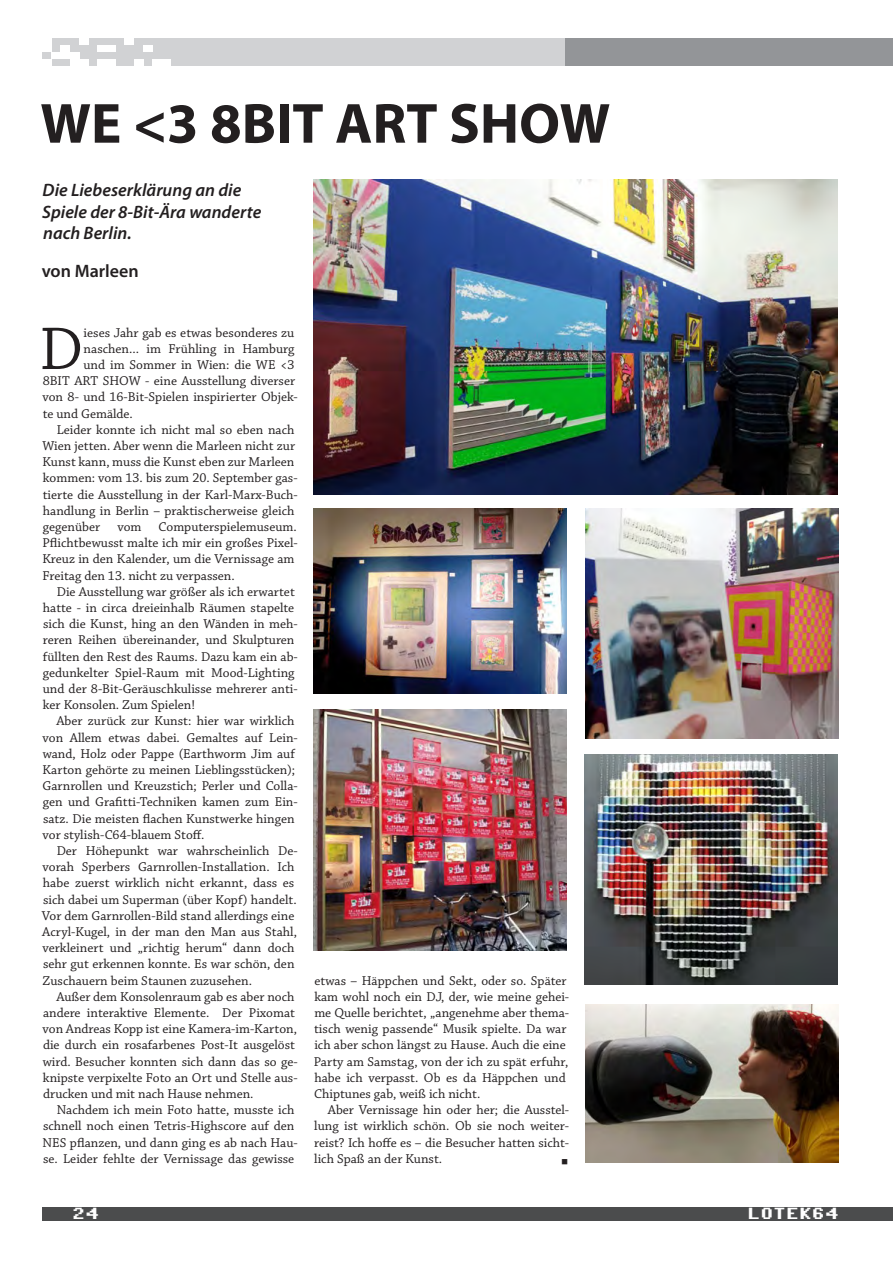
<style>
.page{position:relative;width:893px;height:1263px;background:#fff}
.page>*{position:absolute;margin:0;border:0;box-sizing:border-box;transform-origin:0 0}
.t1{font:63.3px "Chaparral Pro";color:#231f20}
.t2{font:700 57px "Myriad Pro";color:#231f20}
.t3{font:italic 600 18px/21.6px "Myriad Pro";color:#231f20}
.t4{font:600 18px "Myriad Pro";color:#231f20}
.t5{font:16.5px "Commodore 64";color:#fff}
.t6{font:13.5px/16.2px "Chaparral Pro";color:#231f20}
.t7{font:13.5px "Commodore 64";color:#231f20}
</style>
<div class="page">
<div style="left:43px;top:38px;width:522px;height:27px;background:#d1d2d4"></div>
<div style="left:565px;top:38px;width:328px;height:27px;background:#939598"></div>
<div style="left:143px;top:45px;width:9px;height:7px;background:#fff"></div>
<div style="left:52px;top:52px;width:9px;height:7px;background:#fff"></div>
<div style="left:61px;top:45px;width:9px;height:7px;background:#fff"></div>
<div style="left:43px;top:38px;width:9px;height:7px;background:#fff"></div>
<div style="left:125px;top:38px;width:9px;height:7px;background:#fff"></div>
<div style="left:79px;top:38px;width:9px;height:7px;background:#fff"></div>
<div style="left:97px;top:45px;width:10px;height:7px;background:#fff"></div>
<div style="left:107px;top:45px;width:9px;height:7px;background:#fff"></div>
<div style="left:43px;top:45px;width:9px;height:7px;background:#fff"></div>
<div style="left:61px;top:52px;width:9px;height:7px;background:#fff"></div>
<div style="left:70px;top:52px;width:9px;height:7px;background:#fff"></div>
<div style="left:70px;top:59px;width:9px;height:6px;background:#fff"></div>
<div style="left:79px;top:59px;width:9px;height:6px;background:#fff"></div>
<div style="left:97px;top:59px;width:10px;height:6px;background:#fff"></div>
<div style="left:107px;top:59px;width:9px;height:6px;background:#fff"></div>
<div style="left:134px;top:59px;width:9px;height:6px;background:#fff"></div>
<div style="left:152px;top:59px;width:9px;height:6px;background:#fff"></div>
<div style="left:161px;top:59px;width:10px;height:6px;background:#fff"></div>
<div style="left:43px;top:59px;width:9px;height:6px;background:#fff"></div>
<div style="left:43px;top:1207px;width:850px;height:13px;background:#4b4c4d"></div>
<img style="left:314px;top:709px;width:252px;height:241px">
<img style="left:314px;top:509px;width:252px;height:184px">
<img style="left:314px;top:180px;width:524px;height:315px">
<img style="left:585px;top:755px;width:253px;height:230px">
<img style="left:585px;top:1005px;width:253px;height:158px">
<img style="left:585px;top:509px;width:253px;height:229px">
<h2 class="t2" style="left:40px;top:86px;width:571px">WE &lt;3 8BIT ART SHOW</h2>
<h3 class="t3" style="left:42px;top:179px;width:221px">Die Liebeserklärung an die<br>Spiele der 8-Bit-Ära wanderte nach Berlin.</h3>
<h3 class="t4" style="left:42px;top:260px;width:99px">von Marleen</h3>
<h1 class="t1" style="left:39px;top:314px;width:45px">D</h1>
<p class="t6" style="left:84px;top:325px;width:212px">ieses Jahr gab es etwas besonderes zu</p>
<p class="t6" style="left:84px;top:341px;width:212px">naschen... im Frühling in Hamburg</p>
<p class="t6" style="left:84px;top:357px;width:213px">und im Sommer in Wien: die WE &lt;3</p>
<p class="t6" style="left:43px;top:373px;width:254px">8BIT ART SHOW - eine Ausstellung diverser</p>
<p class="t6" style="left:43px;top:390px;width:257px">von 8- und 16-Bit-Spielen inspirierter Objek-</p>
<p class="t6" style="left:43px;top:406px;width:92px">te und Gemälde.</p>
<p class="t6" style="left:57px;top:422px;width:239px">Leider konnte ich nicht mal so eben nach</p>
<p class="t6" style="left:42px;top:438px;width:254px">Wien jetten. Aber wenn die Marleen nicht zur</p>
<p class="t6" style="left:42px;top:454px;width:254px">Kunst kann, muss die Kunst eben zur Marleen</p>
<p class="t6" style="left:43px;top:471px;width:256px">kommen: vom 13. bis zum 20. September gas-</p>
<p class="t6" style="left:43px;top:487px;width:257px">tierte die Ausstellung in der Karl-Marx-Buch-</p>
<p class="t6" style="left:43px;top:503px;width:253px">handlung in Berlin – praktischerweise gleich</p>
<p class="t6" style="left:43px;top:519px;width:59px">gegenüber</p>
<p class="t6" style="left:117px;top:519px;width:26px">vom</p>
<p class="t6" style="left:42px;top:519px;width:257px;text-indent:116px">Computerspielemuseum.<br>Pflichtbewusst malte ich mir ein großes Pixel-Kreuz in den Kalender, um die Vernissage am Freitag den 13. nicht zu verpassen.</p>
<p class="t6" style="left:43px;top:584px;width:257px;text-indent:14px">Die Ausstellung war größer als ich erwartet hatte - in circa dreieinhalb Räumen stapelte sich die Kunst, hing an den Wänden in meh&shy;reren Reihen übereinander, und Skulpturen füllten den Rest des Raums. Dazu kam ein ab&shy;gedunkelter Spiel-Raum mit Mood-Lighting und der 8-Bit-Geräuschkulisse mehrerer anti&shy;ker Konsolen. Zum Spielen!</p>
<p class="t6" style="left:42px;top:714px;width:257px;text-indent:14px">Aber zurück zur Kunst: hier war wirklich von Allem etwas dabei. Gemaltes auf Lein&shy;wand, Holz oder Pappe (Earthworm Jim auf Karton gehörte zu meinen Lieblingsstücken); Garnrollen und Kreuzstich; Perler und Colla&shy;gen und Grafitti-Techniken kamen zum Ein&shy;satz. Die meisten flachen Kunstwerke hingen vor stylish-C64-blauem Stoff.</p>
<p class="t6" style="left:42px;top:843px;width:257px;text-indent:15px">Der Höhepunkt war wahrscheinlich De&shy;vorah Sperbers Garnrollen-Installation. Ich habe zuerst wirklich nicht erkannt, dass es sich dabei um Superman (über Kopf) handelt.<br>Vor dem Garnrollen-Bild stand allerdings eine Acryl-Kugel, in der man den Man aus Stahl, verkleinert und „richtig herum“ dann doch sehr gut erkennen konnte. Es war schön, den Zuschauern beim Staunen zuzusehen.</p>
<p class="t6" style="left:43px;top:989px;width:257px;text-indent:14px">Außer dem Konsolenraum gab es aber noch andere interaktive Elemente. Der Pixomat von Andreas Kopp ist eine Kamera-im-Karton, die durch ein rosafarbenes Post-It ausgelöst wird. Besucher konnten sich dann das so ge&shy;knipste verpixelte Foto an Ort und Stelle aus&shy;drucken und mit nach Hause nehmen.</p>
<p class="t6" style="left:43px;top:1102px;width:257px;text-indent:14px">Nachdem ich mein Foto hatte, musste ich schnell noch einen Tetris-Highscore auf den NES pflanzen, und dann ging es ab nach Hau&shy;se. Leider fehlte der Vernissage das gewisse</p>
<p class="t6" style="left:314px;top:973px;width:257px">etwas – Häppchen und Sekt, oder so. Später kam wohl noch ein DJ, der, wie meine gehei&shy;me Quelle berichtet, „angenehme aber thema&shy;tisch wenig passende“ Musik spielte. Da war ich aber schon längst zu Hause. Auch die eine Party am Samstag, von der ich zu spät erfuhr, habe ich verpasst. Ob es da Häppchen und Chiptunes gab, weiß ich nicht.</p>
<p class="t6" style="left:314px;top:1102px;width:256px;text-align:justify;text-indent:14px">Aber Vernissage hin oder her; die Ausstel&shy;lung ist wirklich schön. Ob sie noch weiter&shy;reist? Ich hoffe es – die Besucher hatten sicht&shy;lich Spaß an der Kunst.</p>
<p class="t7" style="left:557px;top:1152px;width:12px">¬</p>
<p class="t5" style="left:72px;top:1206px;width:27px">24</p>
<p class="t5" style="left:747px;top:1206px;width:92px">LOTEK64</p>
</div>
